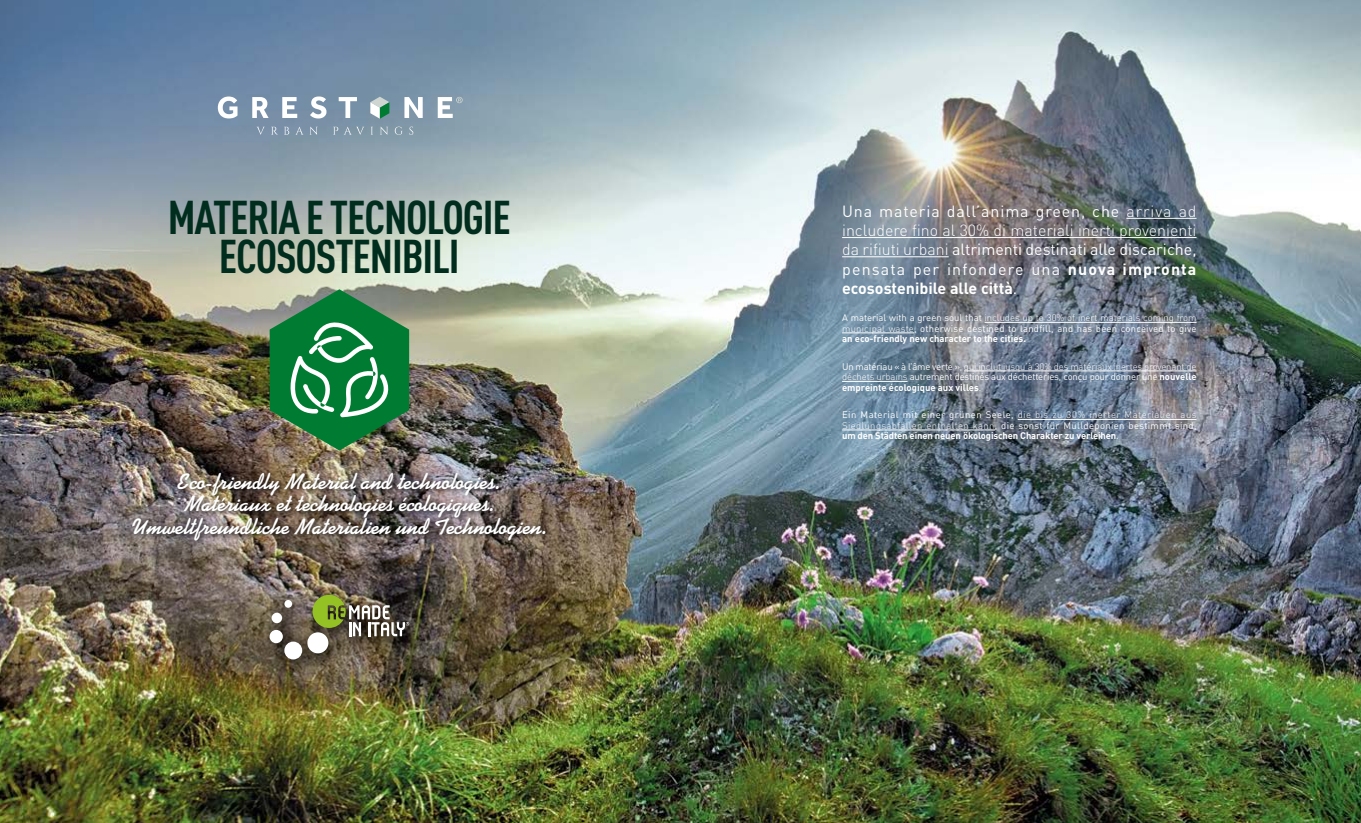
<style>
.page{position:relative;width:1361px;height:823px;background:#fff}
.page>*{position:absolute;margin:0;border:0;box-sizing:border-box;transform-origin:0 0}
.t1{font:700 condensed 46.7px/38.8px "DIN Pro";letter-spacing:-.025em;color:#002d1d;text-align:center}
.t2{font:700 22.4px/22.4px "Kaufmann Std";color:#fff;text-align:center}
.t3{font:16px/19.2px "DIN Pro";color:#fff;text-align:justify}
.t4{font:9.5px/10.5px "DIN Pro";letter-spacing:.025em;color:#fff;text-align:justify}
.s1{font-weight:300}
.s2{font-weight:700}
</style>
<div class="page">
<img style="left:0;top:0;width:1361px;height:822px">
<svg style="left:256px;top:126px;width:157px;height:9px"></svg>
<svg style="left:218px;top:96px;width:245px;height:23px"></svg>
<hr style="left:1126px;top:218px;width:70px;height:1px;background:#fff">
<hr style="left:842px;top:237px;width:354px;height:1px;background:#fff">
<hr style="left:842px;top:256px;width:106px;height:1px;background:#fff">
<hr style="left:964px;top:370px;width:232px;height:1px;background:#fff">
<hr style="left:842px;top:381px;width:65px;height:1px;background:#fff">
<hr style="left:1017px;top:419px;width:179px;height:1px;background:#fff">
<hr style="left:842px;top:429px;width:153px;height:1px;background:#fff">
<hr style="left:984px;top:322px;width:212px;height:1px;background:#fff">
<hr style="left:842px;top:332px;width:72px;height:1px;background:#fff">
<svg style="left:270px;top:289px;width:139px;height:161px;background:#3b8b57"></svg>
<div style="left:129px;top:469px;width:423px;height:77px;background:#000;opacity:.75"></div>
<div style="left:259px;top:583px;width:168px;height:94px;background:#000;opacity:.7"></div>
<svg style="left:284px;top:599px;width:8px;height:8px"></svg>
<div style="left:307px;top:632px;width:21px;height:21px;background:#fff;border-radius:50%"></div>
<svg style="left:312px;top:594px;width:97px;height:42px;background:#717450"></svg>
<div style="left:284px;top:641px;width:18px;height:18px;background:#fff;border-radius:50%"></div>
<div style="left:269px;top:629px;width:14px;height:13px;background:#fff;border-radius:50%"></div>
<div style="left:272px;top:612px;width:10px;height:10px;background:#fff;border-radius:50%"></div>
<h1 class="t1" style="left:168px;top:197px;width:345px">MATERIA E TECNOLOGIE<br>ECOSOSTENIBILI</h1>
<h2 class="t2" style="left:132px;top:470px;width:417px">Eco-friendly Material and technologies.<br>Matériaux et technologies écologiques.<br>Umweltfreundliche Materialien und Technologien.</h2>
<h3 class="t3" style="left:842px;top:201px;width:356px">Una materia dall’anima green, che <span class="s1">arriva ad includere fino al 30% di materiali inerti provenienti da rifiuti urbani</span> altrimenti destinati alle discariche, pensata per infondere una <span class="s2">nuova impronta ecosostenibile alle città</span>.</h3>
<p class="t4" style="left:842px;top:312px;width:356px">A material with a green soul that <span class="s1">includes up to 30% of inert materials coming from municipal waste</span>, otherwise destined to landfill, and has been conceived to give <span class="s2">an eco-friendly new character to the cities.</span></p>
<p class="t4" style="left:842px;top:360px;width:356px">Un matériau « à l’âme verte », <span class="s1">qui inclut jusqu’à 30% des matériaux inertes provenant de déchets urbains</span> autrement destinés aux déchetteries, conçu pour donner une <span class="s2">nouvelle empreinte écologique aux villes</span>.</p>
<p class="t4" style="left:842px;top:409px;width:356px">Ein Material mit einer grünen Seele, <span class="s1">die bis zu 30% inerter Materialien aus Siedlungsabfällen enthalten kann</span>, die sonst für Mülldeponien bestimmt sind, <span class="s2">um den Städten einen neuen ökologischen Charakter zu verleihen</span>.</p>
</div>
